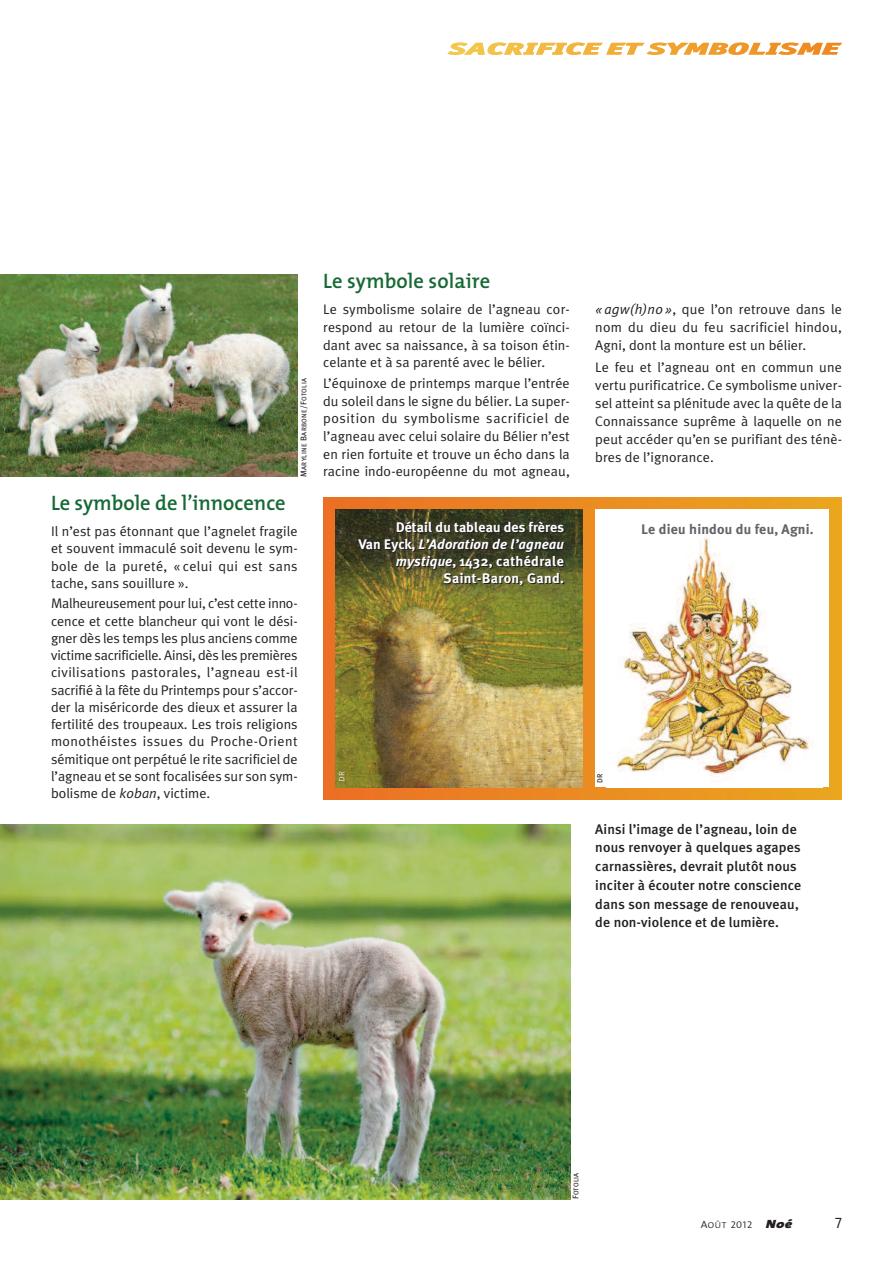
<style>
.page{position:relative;width:893px;height:1263px;background:#fff}
.page>*{position:absolute;margin:0;border:0;box-sizing:border-box;transform-origin:0 0}
.t1{font:600 21px "The Mix";color:#166935}
.t2{font:15px "The Mix Semi Light Caps";color:#231f20}
.t3{font:13.8px/17.2px "Meta Plus Normal";letter-spacing:.005em;color:#231f20;text-align:justify}
.t4{font:500 13.8px/18.8px "Meta Plus";letter-spacing:.01em;color:#231f20}
.t5{font:700 13.8px/17px "Meta Plus";letter-spacing:.02em;color:#fff;text-align:right}
.t6{font:700 13.8px "Meta Plus";letter-spacing:.01em;color:#656267}
.t7{font:9.75px "The Mix Semi Light Caps";color:#231f20;scale:1.05 1}
.t8{font:7.5px "Meta Plus";color:#231f20}
.t9{font:6.75px "Meta Plus";letter-spacing:.04em;color:#231f20}
.s1{font-size:8.25px}
.s2{font-style:italic}
.s3{font-size:10.5px}
.s4{font-size:8.55px}
.s5{font-family:"The Mix";font-weight:900;font-style:italic;font-size:12px}
</style>
<div class="page">
<img style="left:0;top:825px;width:570px;height:374px">
<img style="left:0;top:274px;width:298px;height:203px">
<svg style="left:323px;top:497px;width:519px;height:302px;background:#e78d26"></svg>
<div style="left:595px;top:510px;width:234px;height:277px;background:#fff"></div>
<img style="left:617px;top:532px;width:196px;height:251px">
<img style="left:336px;top:622px;width:247px;height:165px">
<img style="left:328px;top:510px;width:267px;height:112px">
<svg style="left:447px;top:43px;width:197px;height:12px"></svg>
<svg style="left:339px;top:771px;width:5px;height:10px"></svg>
<p class="t9" style="left:300px;top:477px;width:100px;rotate:-90deg"><span class="s1">M</span>ARYLINE <span class="s1">B</span>ARBONE<span class="s1">/F</span>OTOLIA</p>
<h1 class="t1" style="left:51px;top:496px;width:236px">Le symbole de l’innocence</h1>
<p class="t3" style="left:51px;top:523px;width:248px">Il n’est pas étonnant que l’agnelet fragile et souvent immaculé soit devenu le sym&shy;bole de la pureté, « celui qui est sans tache, sans souillure ».</p>
<p class="t3" style="left:51px;top:595px;width:248px">Malheureusement pour lui, c’est cette inno&shy;cence et cette blancheur qui vont le dési&shy;gner dès les temps les plus anciens comme victime sacrificielle. Ainsi, dès les premières civilisations pastorales, l’agneau est-il sacrifié à la fête du Printemps pour s’accor&shy;der la miséricorde des dieux et assurer la fertilité des troupeaux. Les trois religions monothéistes issues du Proche-Orient sémitique ont perpétué le rite sacrificiel de l’agneau et se sont focalisées sur son sym&shy;bolisme de <span class="s2">koban</span>, victime.</p>
<h1 class="t1" style="left:323px;top:274px;width:169px">Le symbole solaire</h1>
<p class="t3" style="left:323px;top:301px;width:248px;line-height:17.7px">Le symbolisme solaire de l’agneau cor&shy;respond au retour de la lumière coïnci&shy;dant avec sa naissance, à sa toison étin&shy;celante et à sa parenté avec le bélier.</p>
<p class="t3" style="left:323px;top:374px;width:248px;line-height:17.7px">L’équinoxe de printemps marque l’entrée du soleil dans le signe du bélier. La super&shy;position du symbolisme sacrificiel de l’agneau avec celui solaire du Bélier n’est en rien fortuite et trouve un écho dans la racine indo-européenne du mot agneau,</p>
<p class="t3" style="left:595px;top:301px;width:248px;line-height:17.7px"><span class="s2">« agw(h)no»</span>, que l’on retrouve dans le nom du dieu du feu sacrificiel hindou, Agni, dont la monture est un bélier.</p>
<p class="t3" style="left:595px;top:358px;width:248px;line-height:18px">Le feu et l’agneau ont en commun une vertu purificatrice. Ce symbolisme univer&shy;sel atteint sa plénitude avec la quête de la Connaissance suprême à laquelle on ne peut accéder qu’en se purifiant des ténè&shy;bres de l’ignorance.</p>
<p class="t5" style="left:358px;top:519px;width:207px">Détail du tableau des frères<br>Van Eyck, <span class="s2">L’Adoration de l’agneau mystique</span>, 1432, cathédrale<br>Saint-Baron, Gand.</p>
<p class="t6" style="left:641px;top:521px;width:174px">Le dieu hindou du feu, Agni.</p>
<p class="t8" style="left:596px;top:783px;width:11px;rotate:-90deg">DR</p>
<p class="t4" style="left:595px;top:819px;width:208px">Ainsi l’image de l’agneau, loin de nous renvoyer à quelques agapes carnassières, devrait plutôt nous inciter à écouter notre conscience dans son message de renouveau, de non-violence et de lumière.</p>
<p class="t9" style="left:572px;top:1199px;width:28px;rotate:-90deg"><span class="s1">F</span>OTOLIA</p>
<p class="t7" style="left:701px;top:1221px;width:89px"><span class="s3">A</span><span class="s4">OÛT</span> 2012 <span class="s5">Noé</span></p>
<p class="t2" style="left:835px;top:1218px;width:8px">7</p>
</div>
